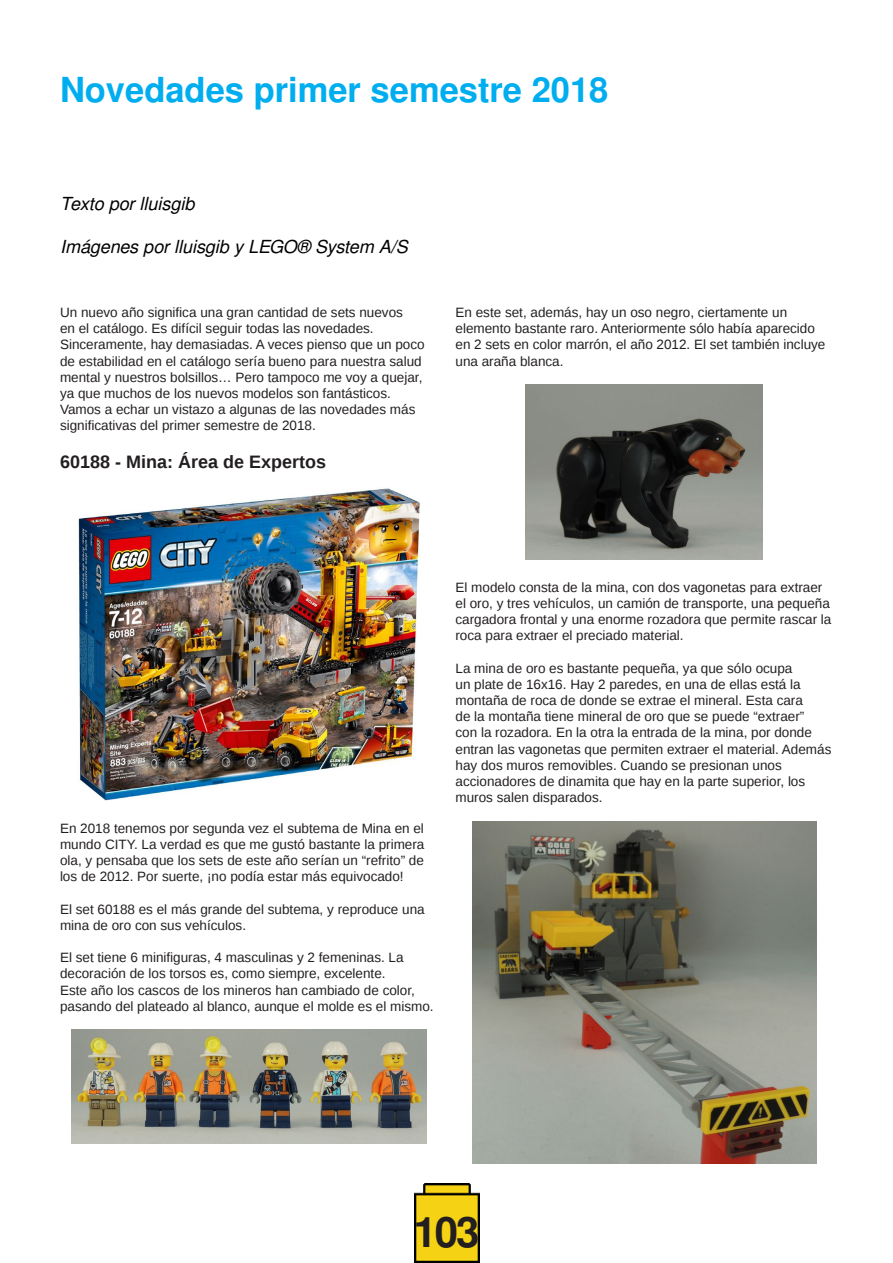
<style>
.page{position:relative;width:893px;height:1263px;background:#fff}
.page>*{position:absolute;margin:0;border:0;box-sizing:border-box;transform-origin:0 0}
.t1{font:700 42px "Free Sans";color:#231f20}
.t2{font:700 34.5px "Free Sans";color:#00aeef}
.t3{font:italic 18px "Free Sans";color:#000}
.t4{font:700 18px "Liberation Sans";color:#231f20}
.t5{font:13.5px/16.2px "Liberation Sans";color:#231f20}
</style>
<div class="page">
<img style="left:414px;top:1183px;width:66px;height:80px">
<img style="left:78px;top:488px;width:342px;height:312px">
<img style="left:71px;top:1029px;width:355px;height:114px">
<img style="left:526px;top:385px;width:237px;height:174px">
<img style="left:472px;top:821px;width:344px;height:342px">
<h2 class="t2" style="left:60px;top:62px;width:550px">Novedades primer semestre 2018</h2>
<h3 class="t3" style="left:60px;top:192px;width:136px">Texto por lluisgib</h3>
<h3 class="t3" style="left:60px;top:235px;width:349px">Imágenes por lluisgib y LEGO® System A/S</h3>
<p class="t5" style="left:60px;top:304px;width:366px">Un nuevo año significa una gran cantidad de sets nuevos<br>en el catálogo. Es difícil seguir todas las novedades.<br>Sinceramente, hay demasiadas. A veces pienso que un poco de estabilidad en el catálogo sería bueno para nuestra salud mental y nuestros bolsillos… Pero tampoco me voy a quejar, ya que muchos de los nuevos modelos son fantásticos.<br>Vamos a echar un vistazo a algunas de las novedades más significativas del primer semestre de 2018.</p>
<h3 class="t4" style="left:60px;top:452px;width:268px">60188 - Mina: Área de Expertos</h3>
<p class="t5" style="left:455px;top:304px;width:371px">En este set, además, hay un oso negro, ciertamente un elemento bastante raro. Anteriormente sólo había aparecido en 2 sets en color marrón, el año 2012. El set también incluye una araña blanca.</p>
<p class="t5" style="left:60px;top:820px;width:366px;text-align:justify">En 2018 tenemos por segunda vez el subtema de Mina en el mundo CITY. La verdad es que me gustó bastante la primera ola, y pensaba que los sets de este año serían un “refrito” de los de 2012. Por suerte, ¡no podía estar más equivocado!</p>
<p class="t5" style="left:60px;top:901px;width:366px">El set 60188 es el más grande del subtema, y reproduce una mina de oro con sus vehículos.</p>
<p class="t5" style="left:60px;top:949px;width:375px">El set tiene 6 minifiguras, 4 masculinas y 2 femeninas. La decoración de los torsos es, como siempre, excelente.<br>Este año los cascos de los mineros han cambiado de color, pasando del plateado al blanco, aunque el molde es el mismo.</p>
<p class="t5" style="left:455px;top:579px;width:377px">El modelo consta de la mina, con dos vagonetas para extraer el oro, y tres vehículos, un camión de transporte, una pequeña cargadora frontal y una enorme rozadora que permite rascar la roca para extraer el preciado material.</p>
<p class="t5" style="left:455px;top:660px;width:377px">La mina de oro es bastante pequeña, ya que sólo ocupa<br>un plate de 16x16. Hay 2 paredes, en una de ellas está la montaña de roca de donde se extrae el mineral. Esta cara<br>de la montaña tiene mineral de oro que se puede “extraer”<br>con la rozadora. En la otra la entrada de la mina, por donde entran las vagonetas que permiten extraer el material. Además hay dos muros removibles. Cuando se presionan unos accionadores de dinamita que hay en la parte superior, los muros salen disparados.</p>
<h1 class="t1" style="left:413px;top:1199px;width:68px">103</h1>
</div>
